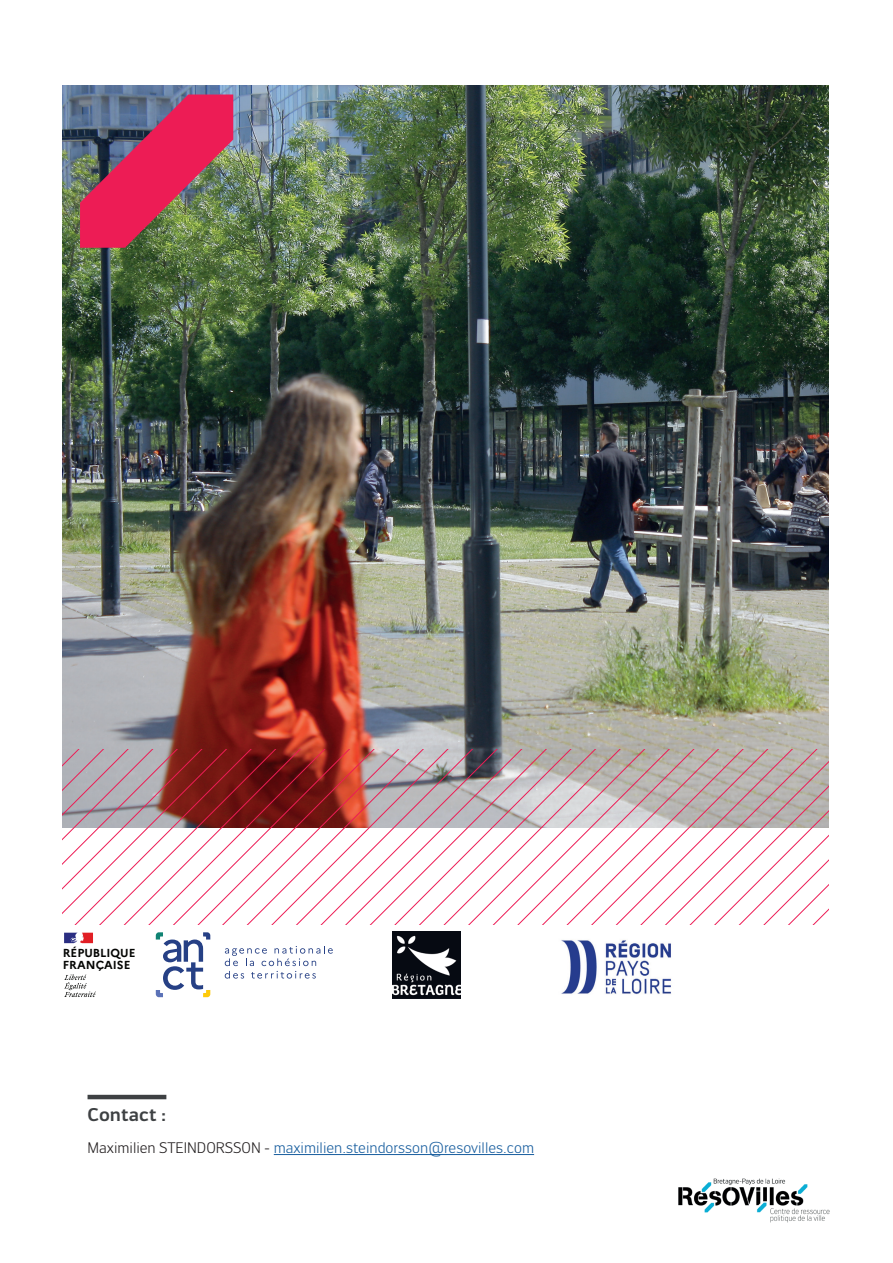
<style>
.page{position:relative;width:893px;height:1263px;background:#fff}
.page>*{position:absolute;margin:0;border:0;box-sizing:border-box;transform-origin:0 0}
.titre_boite_noir_pratiques{font:700 18px "Engel New Sans PRO";color:#3e4143}
.texte_boite_noir{font:15px "Engel New Sans PRO";color:#175d9e}
.t1{font:700 11.55px/12.1px "Marianne";color:#040503}
.s1{color:#231f20}
</style>
<div class="page">
<hr style="left:274px;top:1154px;width:260px;height:1px;background:#175d9e">
<hr style="left:88px;top:1095px;width:78px;height:4px;background:#3e4143">
<img style="left:63px;top:85px;width:765px;height:664px">
<img style="left:80px;top:95px;width:153px;height:153px">
<img style="left:393px;top:931px;width:67px;height:68px">
<img style="left:561px;top:940px;width:110px;height:55px">
<svg style="left:156px;top:932px;width:54px;height:65px"></svg>
<svg style="left:225px;top:946px;width:108px;height:32px"></svg>
<svg style="left:64px;top:933px;width:29px;height:10px"></svg>
<svg style="left:64px;top:974px;width:32px;height:23px"></svg>
<img style="left:678px;top:1178px;width:151px;height:45px">
<svg style="left:63px;top:911px;width:765px;height:12px"></svg>
<svg style="left:64px;top:898px;width:764px;height:13px"></svg>
<svg style="left:63px;top:886px;width:765px;height:12px"></svg>
<svg style="left:64px;top:874px;width:764px;height:12px"></svg>
<svg style="left:63px;top:861px;width:765px;height:13px"></svg>
<svg style="left:64px;top:849px;width:764px;height:12px"></svg>
<svg style="left:63px;top:837px;width:765px;height:12px"></svg>
<svg style="left:63px;top:749px;width:765px;height:88px"></svg>
<svg style="left:63px;top:749px;width:754px;height:75px;background:#af8f92"></svg>
<svg style="left:63px;top:749px;width:742px;height:63px;background:#ae8a8c"></svg>
<svg style="left:63px;top:749px;width:730px;height:51px;background:#a98484"></svg>
<p class="t1" style="left:63px;top:946px;width:74px">RÉPUBLIQUE<br>FRANÇAISE</p>
<p class="titre_boite_noir_pratiques" style="left:88px;top:1103px;width:80px">Contact :</p>
<p class="texte_boite_noir" style="left:88px;top:1139px;width:448px"><span class="s1">Maximilien STEINDORSSON -</span> maximilien.steindorsson@resovilles.com</p>
</div>
